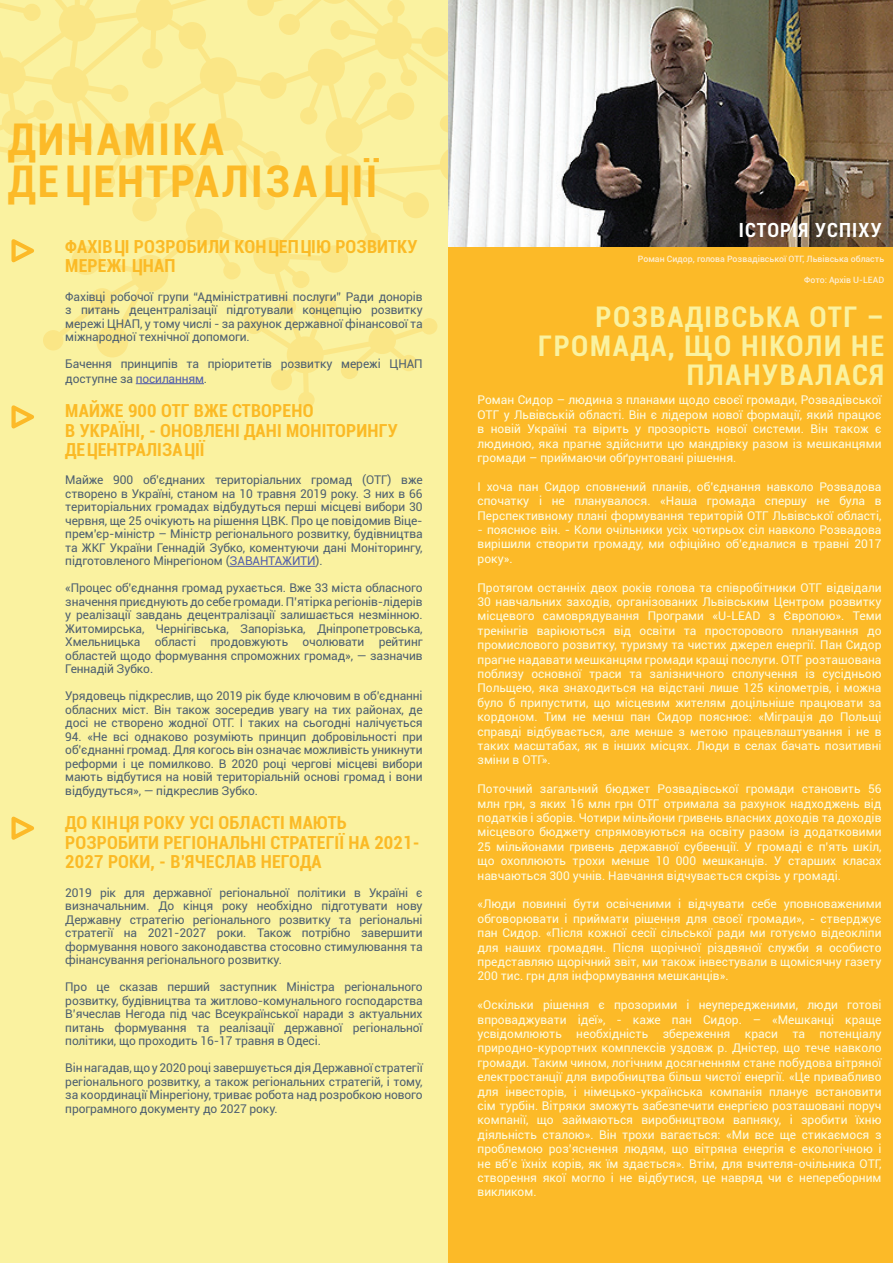
<style>
.page{position:relative;width:893px;height:1263px;background:#fff}
.page>*{position:absolute;margin:0;border:0;box-sizing:border-box;transform-origin:0 0}
.t1{font:700 condensed 43.8px/41.8px "Roboto";letter-spacing:.06em;color:#fcba28}
.t2{font:700 condensed 28.5px/29px "Roboto";letter-spacing:.06em;color:#faf2a0;text-align:right}
.t3{font:700 condensed 19.5px "Roboto";letter-spacing:.06em;color:#fff}
.t4{font:700 condensed 18px/19.5px "Roboto";letter-spacing:.01em;color:#faba26}
.t5{font:12px/14.4px "Roboto";color:#fcfce4;text-align:justify}
.t6{font:12px/13.5px "Roboto";letter-spacing:-.01em;color:#4e6071;text-align:justify}
.t7{font:500 8.7px "Roboto";color:#fdeed2}
.s1{color:#535fab}
</style>
<div class="page">
<div style="left:446px;top:0;width:447px;height:1263px;background:#fcba28"></div>
<img style="left:447px;top:0;width:446px;height:247px">
<div style="left:0;top:0;width:447px;height:1263px;background:#faf2a0"></div>
<hr style="left:230px;top:566px;width:86px;height:1px;background:#535fab">
<svg style="left:0;top:0;width:447px;height:428px"></svg>
<svg style="left:11px;top:816px;width:23px;height:24px"></svg>
<h1 class="t1" style="left:8px;top:117px;width:371px">ДИНАМІКА<br>ДЕЦЕНТРАЛІЗАЦІЇ</h1>
<h3 class="t4" style="left:65px;top:236px;width:354px">ФАХІВЦІ РОЗРОБИЛИ КОНЦЕПЦІЮ РОЗВИТКУ<br>МЕРЕЖІ ЦНАП</h3>
<p class="t6" style="left:65px;top:289px;width:359px">Фахівці робочої групи “Адміністративні послуги” Ради донорів з питань децентралізації підготували концепцію розвитку мережі ЦНАП, у тому числі - за рахунок державної фінансової та міжнародної технічної допомоги.</p>
<p class="t6" style="left:65px;top:356px;width:359px;line-height:14.9px">Бачення принципів та пріоритетів розвитку мережі ЦНАП доступне за <span class="s1">посиланням</span>.</p>
<h3 class="t4" style="left:65px;top:400px;width:334px">МАЙЖЕ 900 ОТГ ВЖЕ СТВОРЕНО<br>В УКРАЇНІ, - ОНОВЛЕНІ ДАНІ МОНІТОРИНГУ<br>ДЕЦЕНТРАЛІЗАЦІЇ</h3>
<p class="t6" style="left:65px;top:473px;width:359px">Майже 900 об’єднаних територіальних громад (ОТГ) вже створено в Україні, станом на 10 травня 2019 року. З них в 66 територіальних громадах відбудуться перші місцеві вибори 30 червня, ще 25 очікують на рішення ЦВК. Про це повідомив Віце&shy;прем’єр-міністр – Міністр регіонального розвитку, будівництва та ЖКГ України Геннадій Зубко, коментуючи дані Моніторингу, підготовленого Мінрегіоном (<span class="s1">ЗАВАНТАЖИТИ</span>).</p>
<p class="t6" style="left:65px;top:581px;width:359px">«Процес об’єднання громад рухається. Вже 33 міста обласного значення приєднують до себе громади. П’ятірка регіонів-лідерів у реалізації завдань децентралізації залишається незмінною.<br>Житомирська, Чернігівська, Запорізька, Дніпропетровська, Хмельницька області продовжують очолювати рейтинг областей щодо формування спроможних громад», — зазначив Геннадій Зубко.</p>
<p class="t6" style="left:65px;top:689px;width:359px">Урядовець підкреслив, що 2019 рік буде ключовим в об’єднанні обласних міст. Він також зосередив увагу на тих районах, де досі не створено жодної ОТГ. І таких на сьогодні налічується</p>
<p class="t6" style="left:65px;top:729px;width:359px">94. «Не всі однаково розуміють принцип добровільності при об’єднанні громад. Для когось він означає можливість уникнути реформи і це помилково. В 2020 році чергові місцеві вибори мають відбутися на новій територіальній основі громад і вони відбудуться», — підкреслив Зубко.</p>
<h3 class="t4" style="left:65px;top:812px;width:356px">ДО КІНЦЯ РОКУ УСІ ОБЛАСТІ МАЮТЬ<br>РОЗРОБИТИ РЕГІОНАЛЬНІ СТРАТЕГІЇ НА 2021-<br>2027 РОКИ, - В’ЯЧЕСЛАВ НЕГОДА</h3>
<p class="t6" style="left:65px;top:885px;width:359px">2019 рік для державної регіональної політики в Україні є визначальним. До кінця року необхідно підготувати нову Державну стратегію регіонального розвитку та регіональні стратегії на 2021-2027 роки. Також потрібно завершити формування нового законодавства стосовно стимулювання та фінансування регіонального розвитку.</p>
<p class="t6" style="left:65px;top:980px;width:359px">Про це сказав перший заступник Міністра регіонального розвитку, будівництва та житлово-комунального господарства В’ячеслав Негода під час Всеукраїнської наради з актуальних питань формування та реалізації державної регіональної політики, що проходить 16-17 травня в Одесі.</p>
<p class="t6" style="left:65px;top:1061px;width:359px">Він нагадав, що у 2020 році завершується дія Державної стратегії регіонального розвитку, а також регіональних стратегій, і тому, за координації Мінрегіону, триває робота над розробкою нового програмного документу до 2027 року.</p>
<h3 class="t3" style="left:739px;top:217px;width:144px">ІСТОРІЯ УСПІХУ</h3>
<p class="t7" style="left:638px;top:253px;width:248px">Роман Сидор, голова Розвадівської ОТГ, Львівська область</p>
<p class="t7" style="left:804px;top:274px;width:81px">Фото: Архів U-LEAD</p>
<h2 class="t2" style="left:538px;top:301px;width:348px">РОЗВАДІВСЬКА ОТГ –<br>ГРОМАДА, ЩО НІКОЛИ НЕ<br>ПЛАНУВАЛАСЯ</h2>
<p class="t5" style="left:478px;top:392px;width:405px">Роман Сидор – людина з планами щодо своєї громади, Розвадівської ОТГ у Львівській області. Він є лідером нової формації, який працює в новій Україні та вірить у прозорість нової системи. Він також є людиною, яка прагне здійснити цю мандрівку разом із мешканцями громади – приймаючи обґрунтовані рішення.</p>
<p class="t5" style="left:478px;top:479px;width:405px">І хоча пан Сидор сповнений планів, об’єднання навколо Розвадова спочатку і не планувалося. «Наша громада спершу не була в Перспективному плані формування територій ОТГ Львівської області,</p>
<p class="t5" style="left:478px;top:522px;width:405px">- пояснює він. - Коли очільники усіх чотирьох сіл навколо Розвадова вирішили створити громаду, ми офіційно об’єдналися в травні 2017 року».</p>
<p class="t5" style="left:478px;top:580px;width:405px">Протягом останніх двох років голова тa співробітники ОТГ відвідали 30 навчальних заходів, організованих Львівським Центром розвитку місцевого самоврядування Програми «U-LEAD з Європою». Теми тренінгів варіюються від освіти та просторового планування до промислового розвитку, туризму та чистих джерел енергії. Пан Сидор прагне надавати мешканцям громади кращі послуги. ОТГ розташована поблизу основної траси та залізничного сполучення із сусідньою Польщею, яка знаходиться на відстані лише 125 кілометрів, і можна було б припустити, що місцевим жителям доцільніше працювати за кордоном. Тим не менш пан Сидор пояснює: «Міграція до Польщі справді відбувається, але менше з метою працевлаштування і не в таких масштабах, як в інших місцях. Люди в селах бачать позитивні зміни в ОТГ».</p>
<p class="t5" style="left:478px;top:781px;width:405px">Поточний загальний бюджет Розвадівської громади становить 56 млн грн, з яких 16 млн грн ОТГ отримала за рахунок надходжень від податків і зборів. Чотири мільйони гривень власних доходів та доходів місцевого бюджету спрямовуються на освіту разом із додатковими 25 мільйонами гривень державної субвенції. У громаді є п’ять шкіл, що охоплюють трохи менше 10 000 мешканців. У старших класах навчаються 300 учнів. Навчання відчувається скрізь у громаді.</p>
<p class="t5" style="left:478px;top:896px;width:405px">«Люди повинні бути освіченими і відчувати себе уповноваженими обговорювати і приймати рішення для своєї громади», - стверджує пан Сидор. «Після кожної сесії сільської ради ми готуємо відеокліпи для наших громадян. Після щорічної різдвяної служби я особисто представляю щорічний звіт, ми також інвестували в щомісячну газету 200 тис. грн для інформування мешканців».</p>
<p class="t5" style="left:478px;top:997px;width:405px">«Оскільки рішення є прозорими і неупередженими, люди готові впроваджувати ідеї», - каже пан Сидор. – «Мешканці краще усвідомлюють необхідність збереження краси та потенціалу природно-курортних комплексів уздовж р. Дністер, що тече навколо громади. Таким чином, логічним досягненням стане побудова вітряної електростанції для виробництва більш чистої енергії. «Це привабливо для інвесторів, і німецько-українська компанія планує встановити сім турбін. Вітряки зможуть забезпечити енергією розташовані поруч компанії, що займаються виробництвом вапняку, і зробити їхню діяльність сталою». Він трохи вагається: «Ми все ще стикаємося з проблемою роз’яснення людям, що вітряна енергія є екологічною і не вб’є їхніх корів, як їм здається». Втім, для вчителя-очільника ОТГ, створення якої могло і не відбутися, це навряд чи є непереборним викликом.</p>
</div>
